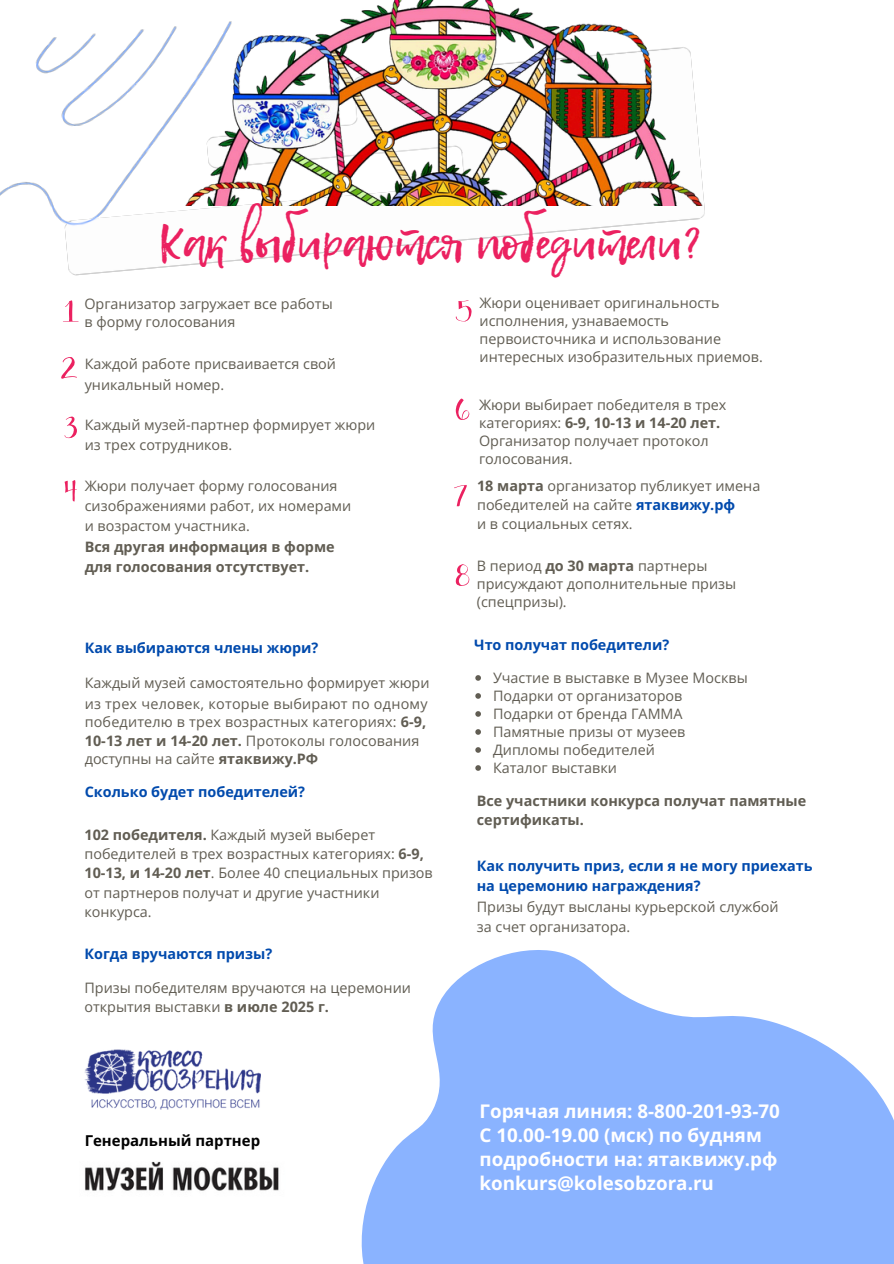
<style>
.page{position:relative;width:894px;height:1264px;background:#fff}
.page>*{position:absolute;margin:0;border:0;box-sizing:border-box;transform-origin:0 0}
.t1{font:45px "Lemon Tuesday";color:#eb2160}
.t2{font:700 18.75px/24px "Open Sans";color:#fff}
.t3{font:700 15px "Open Sans";color:#000}
.t4{font:14.4px/18px "Open Sans";color:#615d53}
.t5{font:700 14.4px "Open Sans";color:#004aad}
.t6{font:700 14.4px/19.2px "Open Sans";color:#615d53}
.s1{font-weight:700}
.s2{font-weight:700;color:#004aad}
</style>
<div class="page">
<img style="left:84px;top:1049px;width:176px;height:61px">
<img style="left:85px;top:1161px;width:194px;height:30px">
<svg style="left:61px;top:357px;width:16px;height:21px"></svg>
<svg style="left:65px;top:417px;width:12px;height:21px"></svg>
<svg style="left:63px;top:300px;width:16px;height:22px"></svg>
<svg style="left:65px;top:480px;width:12px;height:21px"></svg>
<svg style="left:454px;top:485px;width:12px;height:21px"></svg>
<svg style="left:455px;top:398px;width:14px;height:22px"></svg>
<svg style="left:455px;top:564px;width:14px;height:22px"></svg>
<svg style="left:455px;top:300px;width:16px;height:21px"></svg>
<img style="left:0;top:33px;width:705px;height:243px">
<svg style="left:361px;top:950px;width:532px;height:313px;fill:#8ab3ff"></svg>
<img style="left:130px;top:0;width:575px;height:206px">
<svg style="left:475px;top:675px;width:6px;height:5px"></svg>
<svg style="left:475px;top:693px;width:6px;height:5px"></svg>
<svg style="left:475px;top:711px;width:6px;height:5px"></svg>
<svg style="left:475px;top:729px;width:6px;height:5px"></svg>
<svg style="left:475px;top:747px;width:6px;height:5px"></svg>
<svg style="left:475px;top:765px;width:6px;height:5px"></svg>
<p class="t1" style="left:158px;top:209px;width:545px">Как выбираются победители?</p>
<p class="t4" style="left:84px;top:294px;width:250px">Организатор загружает все работы</p>
<h1 class="t4" style="left:84px;top:312px;width:152px">в форму голосования</h1>
<p class="t4" style="left:85px;top:353px;width:253px;line-height:20.2px">Каждой работе присваивается свой уникальный номер.</p>
<p class="t4" style="left:85px;top:415px;width:292px">Каждый музей-партнер формирует жюри</p>
<p class="t4" style="left:85px;top:436px;width:149px">из трех сотрудников.</p>
<p class="t4" style="left:85px;top:476px;width:254px">Жюри получает форму голосования</p>
<p class="t4" style="left:85px;top:496px;width:268px">сизображениями работ, их номерами</p>
<p class="t4" style="left:85px;top:517px;width:166px">и возрастом участника.</p>
<p class="t6" style="left:85px;top:536px;width:251px">Вся другая информация в форме</p>
<p class="t6" style="left:85px;top:557px;width:226px">для голосования отсутствует.</p>
<p class="t5" style="left:85px;top:637px;width:235px">Как выбираются члены жюри?</p>
<p class="t4" style="left:85px;top:673px;width:346px">Каждый музей самостоятельно формирует жюри</p>
<p class="t4" style="left:85px;top:694px;width:344px">из трех человек, которые выбирают по одному</p>
<p class="t4" style="left:85px;top:712px;width:343px">победителю в трех возрастных категориях: <span class="s1">6-9,</span></p>
<p class="t4" style="left:85px;top:731px;width:336px"><span class="s1">10-13 лет и 14-20 лет.</span> Протоколы голосования</p>
<p class="t4" style="left:85px;top:749px;width:235px">доступны на сайте <span class="s1">ятаквижу.РФ</span></p>
<p class="t5" style="left:85px;top:781px;width:222px">Сколько будет победителей?</p>
<p class="t4" style="left:84px;top:825px;width:350px;line-height:19.2px"><span class="s1">102 победителя.</span> Каждый музей выберет победителей в трех возрастных категориях: <span class="s1">6-9, 10-13, и 14-20 лет</span>. Более 40 специальных призов от партнеров получат и другие участники конкурса.</p>
<p class="t5" style="left:84px;top:943px;width:189px">Когда вручаются призы?</p>
<p class="t4" style="left:84px;top:977px;width:328px;line-height:19.2px">Призы победителям вручаются на церемонии открытия выставки <span class="s1">в июле 2025 г.</span></p>
<p class="t3" style="left:85px;top:1130px;width:177px">Генеральный партнер</p>
<h3 class="t4" style="left:479px;top:293px;width:285px">Жюри оценивает оригинальность исполнения, узнаваемость первоисточника и использование интересных изобразительных приемов.</h3>
<p class="t4" style="left:479px;top:395px;width:249px">Жюри выбирает победителя в трех категориях: <span class="s1">6-9, 10-13 и 14-20 лет.</span></p>
<p class="t4" style="left:479px;top:431px;width:231px">Организатор получает протокол голосования.</p>
<p class="t4" style="left:477px;top:476px;width:285px"><span class="s1">18 марта</span> организатор публикует имена</p>
<p class="t4" style="left:477px;top:495px;width:259px">победителей на сайте <span class="s2">ятаквижу.рф</span></p>
<p class="t4" style="left:477px;top:514px;width:157px">и в социальных сетях.</p>
<p class="t4" style="left:476px;top:556px;width:261px">В период <span class="s1">до 30 марта</span> партнеры присуждают дополнительные призы (спецпризы).</p>
<p class="t5" style="left:474px;top:635px;width:196px">Что получат победители?</p>
<p class="t4" style="left:493px;top:668px;width:256px">Участие в выставке в Музее Москвы</p>
<p class="t4" style="left:493px;top:686px;width:191px">Подарки от организаторов</p>
<p class="t4" style="left:493px;top:704px;width:191px">Подарки от бренда ГАММА</p>
<p class="t4" style="left:493px;top:722px;width:194px">Памятные призы от музеев</p>
<p class="t4" style="left:493px;top:740px;width:163px">Дипломы победителей</p>
<p class="t4" style="left:493px;top:758px;width:125px">Каталог выставки</p>
<h2 class="t6" style="left:476px;top:790px;width:331px">Все участники конкурса получат памятные сертификаты.</h2>
<h3 class="t5" style="left:476px;top:855px;width:337px">Как получить приз, если я не могу приехать</h3>
<p class="t5" style="left:476px;top:876px;width:225px">на церемонию награждения?</p>
<p class="t4" style="left:476px;top:897px;width:303px">Призы будут высланы курьерской службой</p>
<p class="t4" style="left:476px;top:917px;width:155px">за счет организатора.</p>
<p class="t2" style="left:479px;top:1098px;width:302px">Горячая линия: 8-800-201-93-70<br>С 10.00-19.00 (мск) по будням подробности на: ятаквижу.рф konkurs@kolesobzora.ru</p>
</div>
